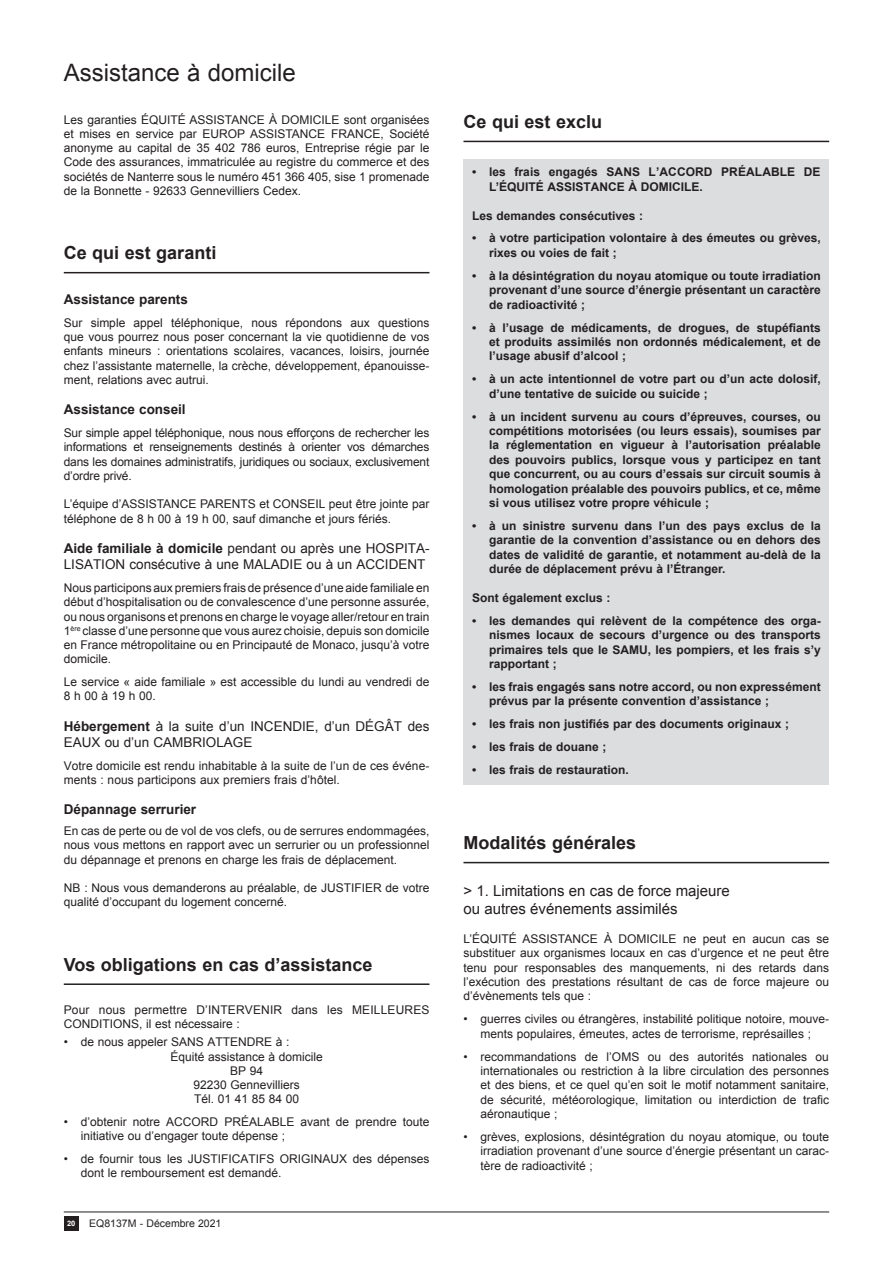
<style>
.page{position:relative;width:893px;height:1263px;background:#fff}
.page>*{position:absolute;margin:0;border:0;box-sizing:border-box;transform-origin:0 0}
.t1{font:24px "Arial";color:#231f20}
.t2{font:700 18px "Arial";color:#231f20}
.t3{font:15px/18px "Arial";color:#231f20}
.t4{font:13.5px/16.2px "Arial";color:#231f20}
.t5{font:700 13.5px "Arial";color:#231f20}
.t6{font:12px/14.2px "Arial";color:#231f20;text-align:justify}
.t7{font:700 12px/14.4px "Arial";color:#231f20;text-align:justify}
.t8{font:10.5px "Arial";color:#231f20}
.t9{font:700 7.5px "Arial";color:#fff}
.s1{font-weight:700}
</style>
<div class="page">
<hr style="left:64px;top:1211px;width:765px;height:1px;background:#231f20">
<div style="left:64px;top:1216px;width:15px;height:15px;background:#231f20"></div>
<hr style="left:64px;top:272px;width:365px;height:1px;background:#231f20">
<hr style="left:64px;top:983px;width:365px;height:2px;background:#231f20">
<hr style="left:463px;top:141px;width:366px;height:1px;background:#231f20">
<hr style="left:463px;top:862px;width:366px;height:1px;background:#231f20">
<div style="left:463px;top:159px;width:366px;height:625px;background:#dcdddf"></div>
<h1 class="t1" style="left:64px;top:57px;width:234px">Assistance à domicile</h1>
<p class="t6" style="left:64px;top:112px;width:367px">Les garanties ÉQUITÉ ASSISTANCE À DOMICILE sont organisées et mises en service par EUROP ASSISTANCE FRANCE, Société anonyme au capital de 35 402 786 euros, Entreprise régie par le Code des assurances, immatriculée au registre du commerce et des sociétés de Nanterre sous le numéro 451 366 405, sise 1 promenade de la Bonnette - 92633 Gennevilliers Cedex.</p>
<h2 class="t2" style="left:64px;top:241px;width:154px">Ce qui est garanti</h2>
<p class="t5" style="left:64px;top:291px;width:126px">Assistance parents</p>
<p class="t6" style="left:64px;top:316px;width:367px">Sur simple appel téléphonique, nous répondons aux questions que vous pourrez nous poser concernant la vie quotidienne de vos enfants mineurs : orientations scolaires, vacances, loisirs, journée chez l’assistante maternelle, la crèche, développement, épanouisse&shy;ment, relations avec autrui.</p>
<p class="t5" style="left:64px;top:401px;width:123px">Assistance conseil</p>
<p class="t6" style="left:64px;top:426px;width:367px">Sur simple appel téléphonique, nous nous efforçons de rechercher les informations et renseignements destinés à orienter vos démarches dans les domaines administratifs, juridiques ou sociaux, exclusivement d’ordre privé.</p>
<p class="t6" style="left:64px;top:497px;width:367px">L’équipe d’ASSISTANCE PARENTS et CONSEIL peut être jointe par téléphone de 8 h 00 à 19 h 00, sauf dimanche et jours fériés.</p>
<p class="t4" style="left:64px;top:540px;width:367px"><span class="s1">Aide familiale à domicile</span> pendant ou après une HOSPITA-<br>LISATION consécutive à une MALADIE ou à un ACCIDENT</p>
<p class="t6" style="left:64px;top:581px;width:367px">Nous participons aux premiers frais de présence d’une aide familiale en début d’hospitalisation ou de convalescence d’une personne assurée, ou nous organisons et prenons en charge le voyage aller/retour en train 1<sup>ère</sup> classe d’une personne que vous aurez choisie, depuis son domicile en France métropolitaine ou en Principauté de Monaco, jusqu’à votre domicile.</p>
<p class="t6" style="left:64px;top:675px;width:367px">Le service « aide familiale » est accessible du lundi au vendredi de<br>8 h 00 à 19 h 00.</p>
<p class="t4" style="left:64px;top:718px;width:367px"><span class="s1">Hébergement</span> à la suite d’un INCENDIE, d’un DÉGÂT des<br>EAUX ou d’un CAMBRIOLAGE</p>
<p class="t6" style="left:64px;top:758px;width:367px">Votre domicile est rendu inhabitable à la suite de l’un de ces événe&shy;ments : nous participons aux premiers frais d’hôtel.</p>
<p class="t5" style="left:64px;top:801px;width:134px">Dépannage serrurier</p>
<p class="t6" style="left:64px;top:824px;width:367px">En cas de perte ou de vol de vos clefs, ou de serrures endommagées, nous vous mettons en rapport avec un serrurier ou un professionnel du dépannage et prenons en charge les frais de déplacement.</p>
<p class="t6" style="left:64px;top:881px;width:367px">NB : Nous vous demanderons au préalable, de JUSTIFIER de votre qualité d’occupant du logement concerné.</p>
<h2 class="t2" style="left:64px;top:952px;width:310px">Vos obligations en cas d’assistance</h2>
<p class="t6" style="left:64px;top:1002px;width:367px">Pour nous permettre D’INTERVENIR dans les MEILLEURES<br>CONDITIONS, il est nécessaire :</p>
<p class="t6" style="left:64px;top:1035px;width:227px">• de nous appeler SANS ATTENDRE à :</p>
<p class="t6" style="left:170px;top:1049px;width:154px">Équité assistance à domicile</p>
<p class="t6" style="left:230px;top:1064px;width:35px">BP 94</p>
<p class="t6" style="left:193px;top:1078px;width:108px">92230 Gennevilliers</p>
<p class="t6" style="left:194px;top:1092px;width:107px">Tél. 01 41 85 84 00</p>
<p class="t6" style="left:81px;top:1115px;width:350px;text-indent:-17px">• d’obtenir notre ACCORD PRÉALABLE avant de prendre toute initiative ou d’engager toute dépense ;</p>
<p class="t6" style="left:81px;top:1152px;width:350px;text-indent:-17px">• de fournir tous les JUSTIFICATIFS ORIGINAUX des dépenses dont le remboursement est demandé.</p>
<p class="t9" style="left:67px;top:1219px;width:10px">20</p>
<p class="t8" style="left:89px;top:1217px;width:134px">EQ8137M - Décembre 2021</p>
<h2 class="t2" style="left:463px;top:110px;width:140px">Ce qui est exclu</h2>
<p class="t7" style="left:489px;top:165px;width:333px;text-indent:-17px">• les frais engagés SANS L’ACCORD PRÉALABLE DE<br>L’ÉQUITÉ ASSISTANCE À DOMICILE.</p>
<p class="t7" style="left:472px;top:209px;width:173px">Les demandes consécutives :</p>
<p class="t7" style="left:489px;top:231px;width:333px;text-indent:-17px">• à votre participation volontaire à des émeutes ou grèves, rixes ou voies de fait ;</p>
<p class="t7" style="left:489px;top:269px;width:333px;text-indent:-17px">• à la désintégration du noyau atomique ou toute irradiation provenant d’une source d’énergie présentant un caractère de radioactivité ;</p>
<p class="t7" style="left:489px;top:320px;width:333px;text-indent:-17px">• à l’usage de médicaments, de drogues, de stupéfiants et produits assimilés non ordonnés médicalement, et de l’usage abusif d’alcool ;</p>
<p class="t7" style="left:489px;top:372px;width:333px;text-indent:-17px">• à un acte intentionnel de votre part ou d’un acte dolosif, d’une tentative de suicide ou suicide ;</p>
<p class="t7" style="left:489px;top:409px;width:333px;text-indent:-17px">• à un incident survenu au cours d’épreuves, courses, ou compétitions motorisées (ou leurs essais), soumises par la réglementation en vigueur à l’autorisation préalable des pouvoirs publics, lorsque vous y participez en tant que concurrent, ou au cours d’essais sur circuit soumis à homologation préalable des pouvoirs publics, et ce, même si vous utilisez votre propre véhicule ;</p>
<p class="t7" style="left:489px;top:519px;width:333px;text-indent:-17px">• à un sinistre survenu dans l’un des pays exclus de la garantie de la convention d’assistance ou en dehors des dates de validité de garantie, et notamment au-delà de la durée de déplacement prévu à l’Étranger.</p>
<p class="t7" style="left:472px;top:591px;width:140px">Sont également exclus :</p>
<p class="t7" style="left:489px;top:614px;width:333px;text-indent:-17px">• les demandes qui relèvent de la compétence des orga&shy;nismes locaux de secours d’urgence ou des transports primaires tels que le SAMU, les pompiers, et les frais s’y rapportant ;</p>
<p class="t7" style="left:489px;top:680px;width:333px;text-indent:-17px">• les frais engagés sans notre accord, ou non expressément prévus par la présente convention d’assistance ;</p>
<p class="t7" style="left:472px;top:717px;width:319px">• les frais non justifiés par des documents originaux ;</p>
<p class="t7" style="left:472px;top:740px;width:136px">• les frais de douane ;</p>
<p class="t7" style="left:472px;top:763px;width:158px">• les frais de restauration.</p>
<h2 class="t2" style="left:463px;top:831px;width:174px">Modalités générales</h2>
<p class="t3" style="left:463px;top:882px;width:268px">&gt; 1. Limitations en cas de force majeure ou autres événements assimilés</p>
<p class="t6" style="left:463px;top:931px;width:367px">L’ÉQUITÉ ASSISTANCE À DOMICILE ne peut en aucun cas se substituer aux organismes locaux en cas d’urgence et ne peut être tenu pour responsables des manquements, ni des retards dans l’exécution des prestations résultant de cas de force majeure ou d’évènements tels que :</p>
<p class="t6" style="left:463px;top:1012px;width:367px;text-align:center">• guerres civiles ou étrangères, instabilité politique notoire, mouve&shy;ments populaires, émeutes, actes de terrorisme, représailles ;</p>
<p class="t6" style="left:480px;top:1049px;width:350px;text-indent:-17px">• recommandations de l’OMS ou des autorités nationales ou internationales ou restriction à la libre circulation des personnes et des biens, et ce quel qu’en soit le motif notamment sanitaire, de sécurité, météorologique, limitation ou interdiction de trafic aéronautique ;</p>
<p class="t6" style="left:480px;top:1130px;width:350px;text-indent:-17px">• grèves, explosions, désintégration du noyau atomique, ou toute irradiation provenant d’une source d’énergie présentant un carac&shy;tère de radioactivité ;</p>
</div>
